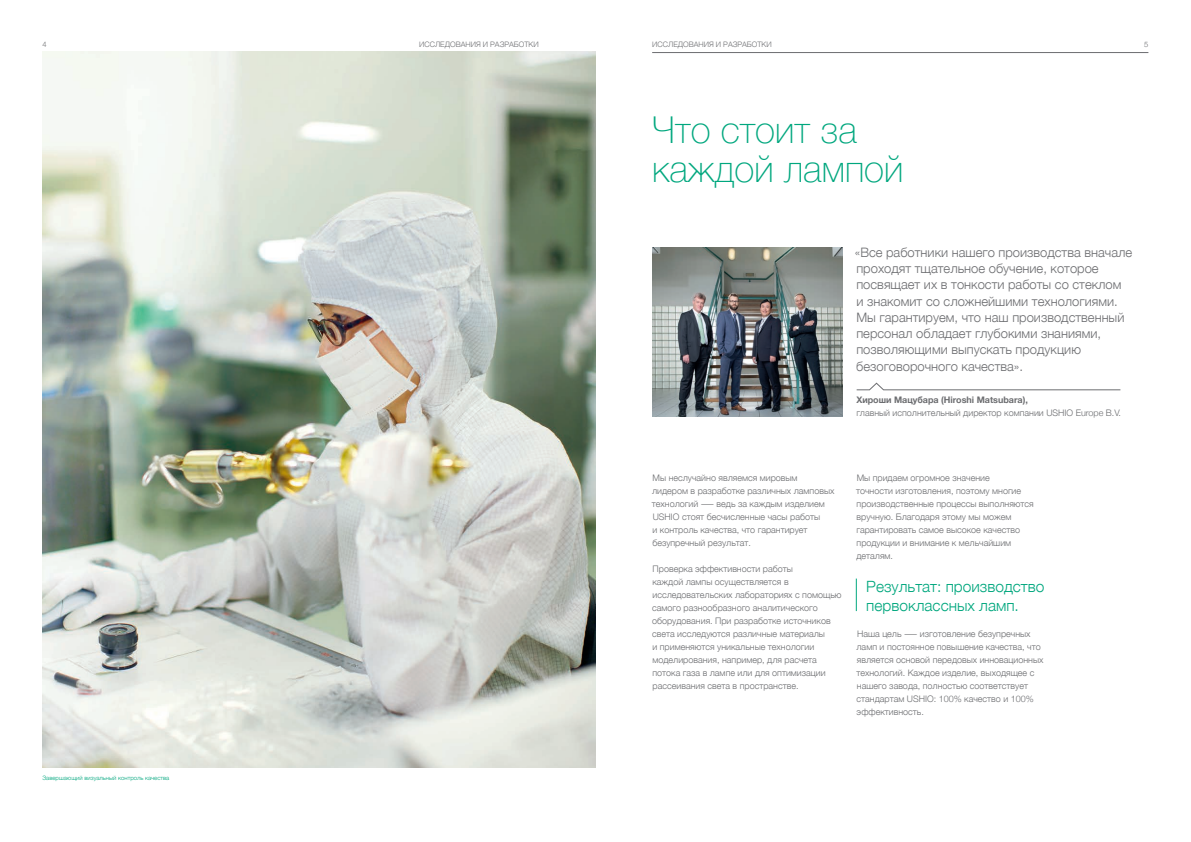
<style>
.page{position:relative;width:1191px;height:842px;background:#fff}
.page>*{position:absolute;margin:0;border:0;box-sizing:border-box;transform-origin:0 0}
.t1{font:100 37px/39px "Helvetica Neue";color:#00a77e}
.highlight{font:300 15.5px/19.5px "Helvetica Neue";color:#00a77e}
.t2{font:300 13px/16.2px "Helvetica Neue";color:#6c6d70}
.Body{font:300 9px/13px "Helvetica Neue";color:#6c6d70}
.t3{font:300 7.5px "Helvetica Neue";color:#6c6d70}
.t4{font:300 6px "Helvetica Neue";color:#00a77e}
.s1{font-weight:700}
</style>
<div class="page">
<hr style="left:652px;top:52px;width:496px;height:1px;background:#6c6d70">
<img style="left:43px;top:52px;width:552px;height:715px">
<img style="left:652px;top:247px;width:190px;height:169px">
<svg style="left:856px;top:383px;width:265px;height:7px"></svg>
<hr style="left:856px;top:579px;width:1px;height:32px;background:#00a77e">
<p class="t3" style="left:419px;top:38px;width:121px">ИССЛЕДОВАНИЯ И РАЗРАБОТКИ</p>
<p class="t3" style="left:652px;top:38px;width:121px">ИССЛЕДОВАНИЯ И РАЗРАБОТКИ</p>
<p class="t3" style="left:43px;top:38px;width:6px">4</p>
<p class="t3" style="left:1144px;top:38px;width:6px">5</p>
<p class="t1" style="left:652px;top:109px;width:253px">Что стоит за каждой лампой</p>
<p class="t2" style="left:855px;top:243px;width:279px">«Все работники нашего производства вначале проходят тщательное обучение, которое посвящает их в тонкости работы со стеклом<br>и знакомит со сложнейшими технологиями.<br>Мы гарантируем, что наш производственный персонал обладает глубокими знаниями, позволяющими выпускать продукцию безоговорочного качества».</p>
<p class="t4" style="left:43px;top:773px;width:128px">Завершающий визуальный контроль качества</p>
<p class="Body" style="left:856px;top:393px;width:266px"><span class="s1">Хироши Мацубара (Hiroshi Matsubara),<br></span>главный исполнительный директор компании USHIO Europe B.V.</p>
<p class="Body" style="left:652px;top:471px;width:184px">Мы неслучайно являемся мировым лидером в разработке различных ламповых технологий ― ведь за каждым изделием USHIO стоят бесчисленные часы работы<br>и контроль качества, что гарантирует безупречный результат.</p>
<p class="Body" style="left:652px;top:562px;width:191px">Проверка эффективности работы<br>каждой лампы осуществляется в исследовательских лабораториях с помощью самого разнообразного аналитического оборудования. При разработке источников света исследуются различные материалы<br>и применяются уникальные технологии моделирования, например, для расчета потока газа в лампе или для оптимизации рассеивания света в пространстве.</p>
<p class="Body" style="left:856px;top:471px;width:179px">Мы придаем огромное значение<br>точности изготовления, поэтому многие производственные процессы выполняются вручную. Благодаря этому мы можем гарантировать самое высокое качество продукции и внимание к мельчайшим деталям.</p>
<p class="highlight" style="left:866px;top:575px;width:180px">Результат: производство первоклассных ламп.</p>
<p class="Body" style="left:856px;top:627px;width:188px">Наша цель ― изготовление безупречных ламп и постоянное повышение качества, что является основой передовых инновационных технологий. Каждое изделие, выходящее с нашего завода, полностью соответствует стандартам USHIO: 100% качество и 100% эффективность.</p>
</div>
